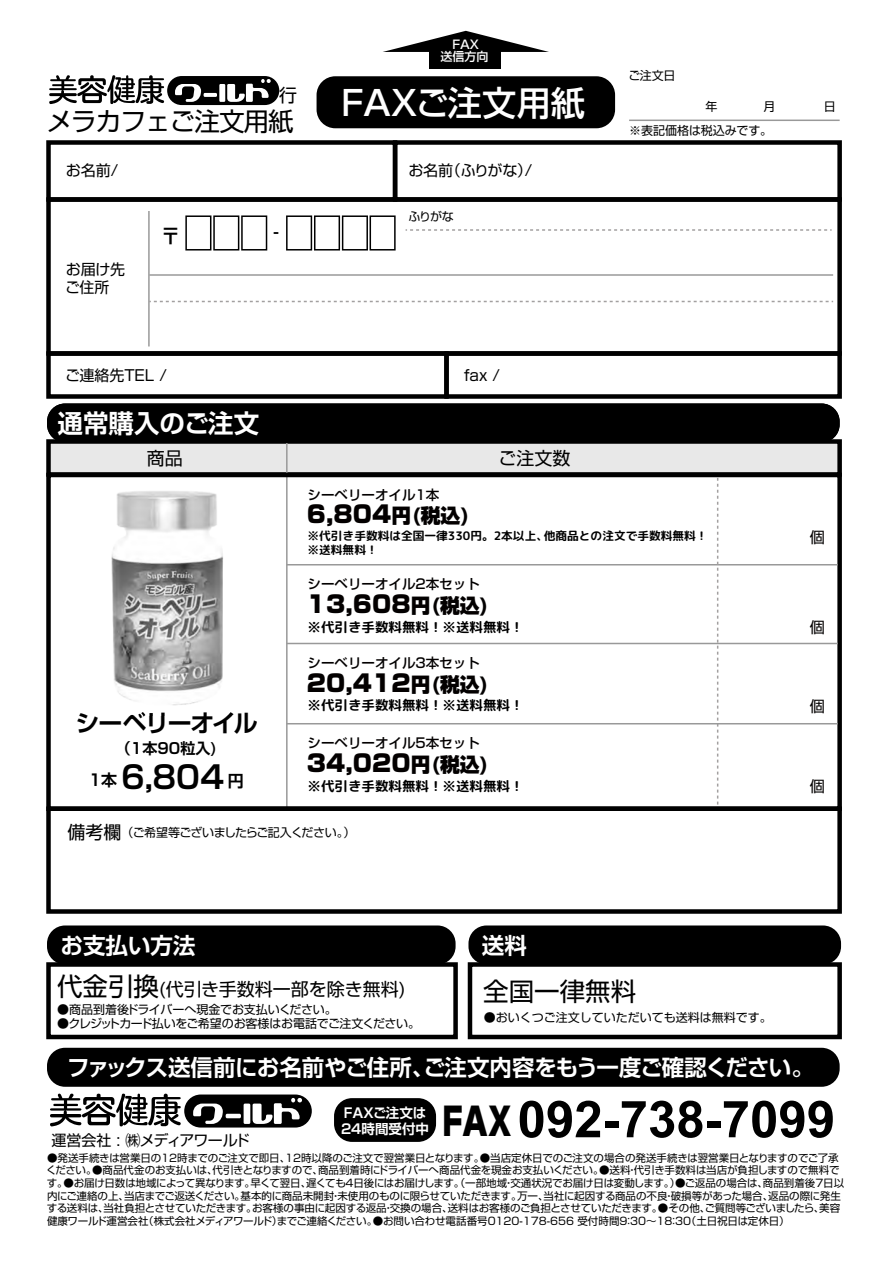
<style>
.page{position:relative;width:893px;height:1263px;background:#fff}
.page>*{position:absolute;margin:0;border:0;box-sizing:border-box;transform-origin:0 0}
.t1{font:700 51px "Arial";color:#000}
.t2{font:500 34.35px "Shin Go Pro";color:#fff}
.t3{font:700 31.35px "Shin Go Pro De";color:#000}
.t4{font:25.65px "Shin Go Pro";letter-spacing:-.04em;color:#000}
.t5{font:700 25.5px "Shin Go Pro De";color:#fff}
.t6{font:25.5px "Shin Go Pro";color:#000}
.t7{font:700 23.85px "Shin Go Pro De";letter-spacing:-.055em;color:#000}
.t8{font:900 23.7px "Shin Go Pro";color:#030000}
.t9{font:700 22.5px "Shin Go Pro De";letter-spacing:-.035em;color:#fff}
.t10{font:700 22.5px "Shin Go Pro De";letter-spacing:-.015em;color:#fff}
.t11{font:500 21px "Shin Go Pro";color:#000}
.t12{font:18px "Shin Go Pro";color:#000}
.t13{font:500 16.95px "Shin Go Pro";color:#000}
.t14{font:700 15.15px "Shin Go Pro De";color:#000}
.t15{font:15.15px "Shin Go Pro";color:#030000}
.t16{font:15px/18px "Shin Go Pro";letter-spacing:-.01em;color:#000}
.t17{font:15px "Shin Go Pro";letter-spacing:-.045em;color:#000}
.t18{font:500 13.5px "Shin Go Pro";color:#030000}
.t19{font:13.5px "rounded mplus 1 c bold";color:#000}
.t20{font:700 13.5px/16.2px "Shin Go Pro De";color:#fff}
.t21{font:12px "Shin Go Pro";letter-spacing:-.01em;color:#000}
.t22{font:12px "Shin Go Pro";letter-spacing:-.035em;color:#000}
.t23{font:12px "Shin Go Pro";letter-spacing:-.055em;color:#000}
.t24{font:500 12px/12.1px "Shin Go Pro";color:#fff;text-align:center}
.t25{font:11.7px/14.1px "rounded mplus 1 c bold";color:#000}
.t26{font:10.5px/12.6px "Shin Go Pro";letter-spacing:-.01em;color:#000}
.s1{font-size:15.9px}
.s2{font-size:19.65px}
.s3{font-size:18px}
.s4{font-size:25.5px}
.s5{font-family:"Shin Go Pro";font-weight:900;font-size:38.55px}
</style>
<div class="page">
<svg style="left:383px;top:31px;width:166px;height:21px"></svg>
<div style="left:429px;top:49px;width:72px;height:20px;background:#000"></div>
<svg style="left:406px;top:229px;width:425px;height:2px"></svg>
<svg style="left:150px;top:301px;width:683px;height:1px"></svg>
<div style="left:46px;top:140px;width:351px;height:62px;border:4px solid #000"></div>
<div style="left:393px;top:140px;width:449px;height:62px;border:4px solid #000"></div>
<div style="left:46px;top:351px;width:403px;height:48px;border:4px solid #000"></div>
<div style="left:46px;top:962px;width:412px;height:77px;border:4px solid #000"></div>
<div style="left:444px;top:351px;width:398px;height:48px;border:4px solid #000"></div>
<div style="left:46px;top:197px;width:796px;height:159px;border:4px solid #000"></div>
<div style="left:317px;top:76px;width:298px;height:52px;background:#000;border-radius:19px"></div>
<hr style="left:629px;top:120px;width:211px;height:1px;background:#999">
<hr style="left:148px;top:211px;width:2px;height:135px;background:#999">
<hr style="left:149px;top:274px;width:684px;height:2px;background:#999">
<div style="left:185px;top:215px;width:26px;height:36px;border:2px solid #000"></div>
<div style="left:213px;top:215px;width:26px;height:36px;border:2px solid #000"></div>
<div style="left:241px;top:215px;width:26px;height:36px;border:2px solid #000"></div>
<div style="left:286px;top:215px;width:26px;height:36px;border:2px solid #000"></div>
<div style="left:314px;top:215px;width:26px;height:36px;border:2px solid #000"></div>
<div style="left:342px;top:215px;width:26px;height:36px;border:2px solid #000"></div>
<div style="left:369px;top:215px;width:27px;height:36px;border:2px solid #000"></div>
<div style="left:47px;top:926px;width:409px;height:39px;background:#000;border-radius:18px"></div>
<div style="left:468px;top:962px;width:374px;height:77px;border:4px solid #000"></div>
<div style="left:468px;top:926px;width:373px;height:39px;background:#000;border-radius:18px"></div>
<div style="left:47px;top:1048px;width:793px;height:39px;background:#000;border-radius:18px"></div>
<div style="left:334px;top:1098px;width:102px;height:44px;background:#000;border-radius:18px"></div>
<div style="left:167px;top:76px;width:112px;height:29px;background:#000;border-radius:15px"></div>
<svg style="left:49px;top:75px;width:115px;height:29px"></svg>
<svg style="left:175px;top:79px;width:96px;height:23px"></svg>
<div style="left:184px;top:1095px;width:128px;height:33px;background:#000;border-radius:17px"></div>
<svg style="left:50px;top:1094px;width:131px;height:32px"></svg>
<svg style="left:193px;top:1098px;width:109px;height:26px"></svg>
<div style="left:47px;top:404px;width:793px;height:38px;background:#000;border-radius:18px"></div>
<div style="left:49px;top:441px;width:791px;height:33px;background:#e8e8e8"></div>
<div style="left:46px;top:439px;width:796px;height:38px;border:4px solid #000"></div>
<hr style="left:286px;top:443px;width:2px;height:366px;background:#999">
<div style="left:46px;top:473px;width:796px;height:338px;border:4px solid #000"></div>
<div style="left:46px;top:806px;width:796px;height:108px;border:4px solid #000"></div>
<hr style="left:287px;top:564px;width:551px;height:2px;background:#999">
<hr style="left:287px;top:643px;width:551px;height:1px;background:#999">
<svg style="left:717px;top:478px;width:1px;height:327px"></svg>
<hr style="left:287px;top:723px;width:551px;height:1px;background:#999">
<img style="left:111px;top:491px;width:112px;height:215px">
<img style="left:132px;top:712px;width:102px;height:3px">
<h3 class="t12" style="left:279px;top:81px;width:19px">行</h3>
<h3 class="t4" style="left:47px;top:100px;width:249px">メラカフェご注文用紙</h3>
<h3 class="t16" style="left:66px;top:159px;width:54px">お名前/</h3>
<h3 class="t16" style="left:65px;top:259px;width:62px">お届け先ご住所</h3>
<h3 class="t11" style="left:160px;top:219px;width:22px">〒</h3>
<h3 class="t13" style="left:274px;top:218px;width:7px">-</h3>
<h3 class="t16" style="left:65px;top:364px;width:103px">ご連絡先TEL /</h3>
<h3 class="t5" style="left:57px;top:402px;width:203px">通常購入のご注文</h3>
<p class="t24" style="left:441px;top:37px;width:49px">FAX<br>送信方向</p>
<h2 class="t2" style="left:341px;top:75px;width:245px">FAXご注文用紙</h2>
<h3 class="t16" style="left:408px;top:159px;width:125px">お名前（ふりがな）/</h3>
<p class="t21" style="left:408px;top:207px;width:47px">ふりがな</p>
<h3 class="t16" style="left:464px;top:364px;width:37px">fax /</h3>
<h3 class="t12" style="left:147px;top:443px;width:37px">商品</h3>
<h3 class="t12" style="left:498px;top:443px;width:73px">ご注文数</h3>
<p class="t21" style="left:628px;top:65px;width:49px">ご注文日</p>
<p class="t21" style="left:706px;top:97px;width:13px">年</p>
<p class="t21" style="left:763px;top:97px;width:13px">月</p>
<p class="t21" style="left:824px;top:97px;width:13px">日</p>
<p class="t21" style="left:629px;top:121px;width:145px">※表記価格は税込みです。</p>
<h3 class="t7" style="left:75px;top:703px;width:184px">シーベリーオイル</h3>
<h3 class="t14" style="left:116px;top:736px;width:103px">（1本90粒入)</h3>
<h3 class="t3" style="left:89px;top:751px;width:156px"><span class="s1">1本</span> 6,804 <span class="s1">円</span></h3>
<p class="t18" style="left:308px;top:484px;width:133px">シーベリーオイル1本</p>
<p class="t25" style="left:308px;top:529px;width:402px">※代引き手数料は全国一律330円。2本以上、他商品との注文で手数料無料！※送料無料！</p>
<h3 class="t15" style="left:810px;top:525px;width:17px">個</h3>
<h3 class="t8" style="left:307px;top:585px;width:184px">13,608<span class="s2">円(税込)</span></h3>
<h3 class="t8" style="left:307px;top:495px;width:165px">6,804<span class="s2">円(税込)</span></h3>
<p class="t18" style="left:308px;top:573px;width:174px">シーベリーオイル2本セット</p>
<p class="t19" style="left:308px;top:617px;width:217px">※代引き手数料無料！※送料無料！</p>
<h3 class="t15" style="left:810px;top:615px;width:17px">個</h3>
<h3 class="t8" style="left:307px;top:664px;width:184px">20,412<span class="s2">円(税込)</span></h3>
<p class="t18" style="left:308px;top:652px;width:174px">シーベリーオイル3本セット</p>
<p class="t19" style="left:308px;top:696px;width:217px">※代引き手数料無料！※送料無料！</p>
<h3 class="t15" style="left:810px;top:694px;width:17px">個</h3>
<h3 class="t8" style="left:307px;top:744px;width:184px">34,020<span class="s2">円(税込)</span></h3>
<p class="t18" style="left:308px;top:732px;width:174px">シーベリーオイル5本セット</p>
<p class="t19" style="left:308px;top:776px;width:217px">※代引き手数料無料！※送料無料！</p>
<h3 class="t15" style="left:810px;top:774px;width:17px">個</h3>
<p class="t23" style="left:67px;top:823px;width:290px"><span class="s3">備考欄</span>（ご希望等ございましたらご記入ください。）</p>
<h3 class="t10" style="left:60px;top:926px;width:136px">お支払い方法</h3>
<h3 class="t12" style="left:57px;top:974px;width:350px"><span class="s4">代金引換</span>(代引き手数料一部を除き無料)</h3>
<p class="t21" style="left:57px;top:1000px;width:281px">●商品到着後ドライバーへ現金でお支払いください。</p>
<p class="t22" style="left:57px;top:1014px;width:365px">●クレジットカード払いをご希望のお客様はお電話でご注文ください。</p>
<h3 class="t10" style="left:482px;top:926px;width:46px">送料</h3>
<h3 class="t6" style="left:483px;top:971px;width:154px">全国一律無料</h3>
<p class="t21" style="left:484px;top:1008px;width:289px">●おいくつご注文していただいても送料は無料です。</p>
<h3 class="t9" style="left:67px;top:1049px;width:748px">ファックス送信前にお名前やご住所、ご注文内容をもう一度ご確認ください。</h3>
<p class="t20" style="left:341px;top:1103px;width:89px">FAXご注文は<br>24時間受付中</p>
<h1 class="t1" style="left:438px;top:1085px;width:399px"><span class="s5">ＦＡＸ</span>092-738-7099</h1>
<h3 class="t17" style="left:51px;top:1128px;width:200px">運営会社 : ㈱メディアワールド</h3>
<p class="t26" style="left:46px;top:1150px;width:799px">●発送手続きは営業日の12時までのご注文で即日、12時以降のご注文で翌営業日となります。●当店定休日でのご注文の場合の発送手続きは翌営業日となりますのでご了承ください。●商品代金のお支払いは、代引きとなりますので、商品到着時にドライバーへ商品代金を現金お支払いください。●送料・代引き手数料は当店が負担しますので無料です。●お届け日数は地域によって異なります。早くて翌日、遅くても4日後にはお届けします。（一部地域・交通状況でお届け日は変動します。）●ご返品の場合は、商品到着後7日以内にご連絡の上、当店までご返送ください。基本的に商品未開封・未使用のものに限らせていただきます。万一、当社に起因する商品の不良・破損等があった場合、返品の際に発生する送料は、当社負担とさせていただきます。お客様の事由に起因する返品・交換の場合、送料はお客様のご負担とさせていただきます。●その他、ご質問等ございましたら、美容健康ワールド運営会社（株式会社メディアワールド）までご連絡ください。●お問い合わせ電話番号0120-178-656 受付時間9：30～18：30（土日祝日は定休日）</p>
</div>
